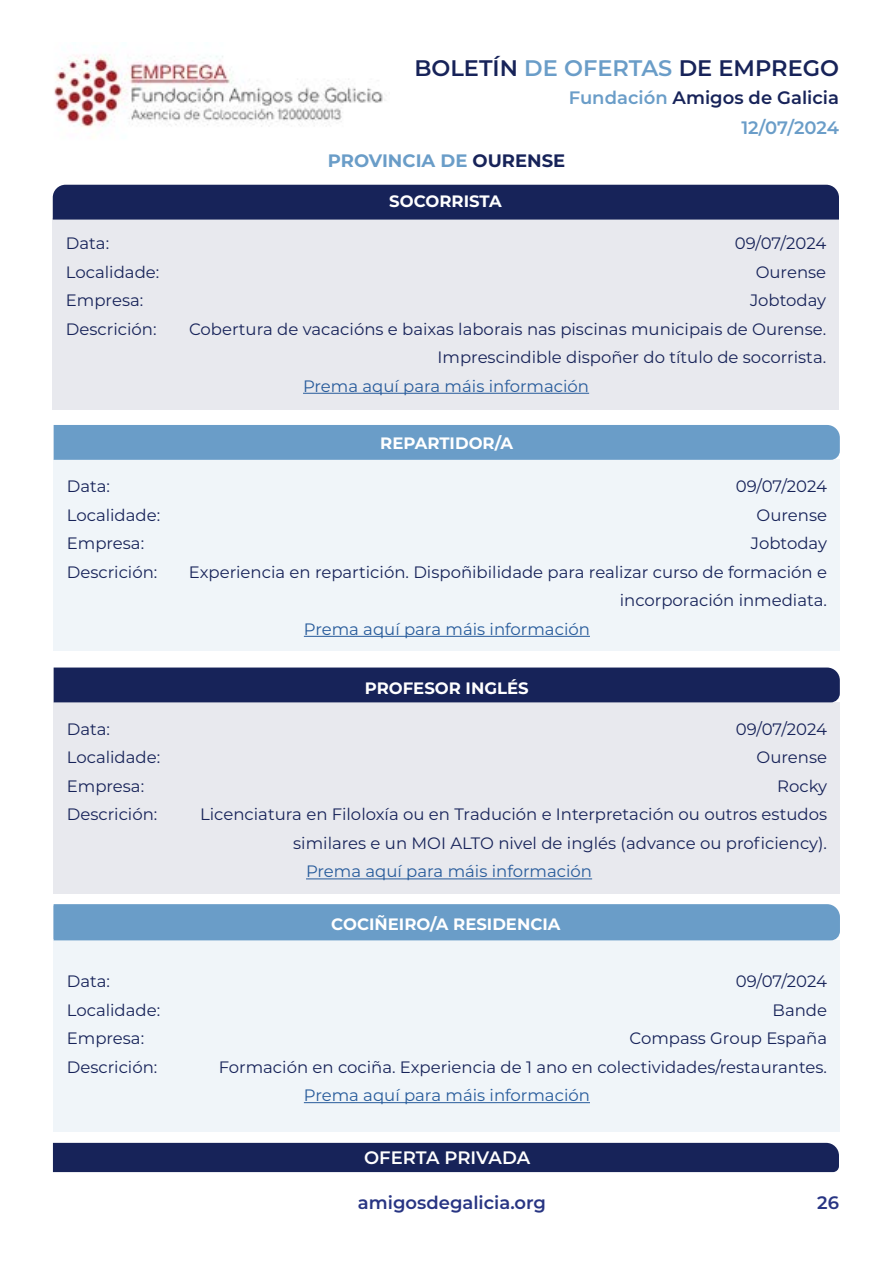
<style>
.page{position:relative;width:893px;height:1263px;background:#fff}
.page>*{position:absolute;margin:0;border:0;box-sizing:border-box;transform-origin:0 0}
.t1{font:600 22.5px "Montserrat";color:#172359}
.t2{font:600 18px "Montserrat";color:#172359}
.t3{font:600 18px "Montserrat";color:#283583}
.t4{font:700 18px "Montserrat";color:#6a9dc8}
.t5{font:600 18px "Montserrat";letter-spacing:-.005em;color:#fff}
.t6{font:600 18px "Montserrat";letter-spacing:-.005em;color:#6a9dc8}
.t7{font:16.5px/28.5px "Montserrat";color:#172359;text-align:right}
.t8{font:16.5px "Montserrat";color:#275b9b}
.t9{font:700 16.5px "Montserrat";color:#fff}
.s1{color:#6a9dc8}
.s2{color:#172359}
</style>
<div class="page">
<img style="left:54px;top:54px;width:333px;height:83px">
<div style="left:53px;top:185px;width:786px;height:33px;background:#172359"></div>
<div style="left:53px;top:1143px;width:786px;height:29px;background:#172359"></div>
<div style="left:52px;top:218px;width:787px;height:191px;background:#e8e9ee"></div>
<div style="left:54px;top:460px;width:786px;height:191px;background:#f0f5f9"></div>
<div style="left:54px;top:702px;width:786px;height:192px;background:#e8e9ee"></div>
<div style="left:54px;top:940px;width:786px;height:191px;background:#f0f5f9"></div>
<div style="left:54px;top:425px;width:786px;height:35px;background:#6a9dc8"></div>
<div style="left:54px;top:667px;width:786px;height:35px;background:#172359"></div>
<div style="left:54px;top:904px;width:786px;height:36px;background:#6a9dc8"></div>
<hr style="left:303px;top:393px;width:286px;height:1px;background:#275b9b">
<hr style="left:304px;top:636px;width:286px;height:1px;background:#275b9b">
<hr style="left:306px;top:878px;width:286px;height:1px;background:#275b9b">
<hr style="left:304px;top:1102px;width:286px;height:1px;background:#275b9b">
<h1 class="t1" style="left:414px;top:52px;width:426px">BOLETÍN <span class="s1">DE OFERTAS</span> DE EMPREGO</h1>
<p class="t2" style="left:569px;top:85px;width:272px"><span class="s1">Fundación</span> Amigos de Galicia</p>
<p class="t4" style="left:328px;top:148px;width:239px">PROVINCIA DE <span class="s2">OURENSE</span></p>
<p class="t9" style="left:389px;top:190px;width:114px">SOCORRISTA</p>
<p class="t6" style="left:741px;top:115px;width:99px">12/07/2024</p>
<p class="t7" style="left:66px;top:228px;width:45px">Data:</p>
<p class="t7" style="left:735px;top:228px;width:93px">09/07/2024</p>
<p class="t7" style="left:66px;top:257px;width:95px">Localidade:</p>
<p class="t7" style="left:756px;top:257px;width:72px">Ourense</p>
<p class="t7" style="left:66px;top:285px;width:79px">Empresa:</p>
<p class="t7" style="left:750px;top:285px;width:78px">Jobtoday</p>
<p class="t7" style="left:66px;top:314px;width:92px">Descrición:</p>
<p class="t7" style="left:189px;top:314px;width:639px">Cobertura de vacacións e baixas laborais nas piscinas municipais de Ourense.<br>Imprescindible dispoñer do título de socorrista.</p>
<p class="t8" style="left:303px;top:374px;width:288px">Prema aquí para máis información</p>
<p class="t9" style="left:380px;top:431px;width:134px">REPARTIDOR/A</p>
<p class="t7" style="left:67px;top:471px;width:45px">Data:</p>
<p class="t7" style="left:736px;top:471px;width:93px">09/07/2024</p>
<p class="t7" style="left:67px;top:500px;width:95px">Localidade:</p>
<p class="t7" style="left:756px;top:500px;width:72px">Ourense</p>
<p class="t7" style="left:67px;top:528px;width:79px">Empresa:</p>
<p class="t7" style="left:751px;top:528px;width:78px">Jobtoday</p>
<p class="t7" style="left:67px;top:557px;width:92px">Descrición:</p>
<p class="t7" style="left:189px;top:557px;width:640px">Experiencia en repartición. Dispoñibilidade para realizar curso de formación e incorporación inmediata.</p>
<p class="t8" style="left:304px;top:617px;width:288px">Prema aquí para máis información</p>
<p class="t9" style="left:365px;top:676px;width:165px">PROFESOR INGLÉS</p>
<p class="t7" style="left:67px;top:714px;width:45px">Data:</p>
<p class="t7" style="left:736px;top:714px;width:93px">09/07/2024</p>
<p class="t7" style="left:67px;top:742px;width:95px">Localidade:</p>
<p class="t7" style="left:756px;top:742px;width:72px">Ourense</p>
<p class="t7" style="left:67px;top:771px;width:79px">Empresa:</p>
<p class="t7" style="left:777px;top:771px;width:51px">Rocky</p>
<p class="t7" style="left:67px;top:799px;width:92px">Descrición:</p>
<p class="t7" style="left:200px;top:799px;width:628px">Licenciatura en Filoloxía ou en Tradución e Interpretación ou outros estudos similares e un MOI ALTO nivel de inglés (advance ou proficiency).</p>
<p class="t8" style="left:306px;top:860px;width:288px">Prema aquí para máis información</p>
<p class="t9" style="left:331px;top:912px;width:231px">COCIÑEIRO/A RESIDENCIA</p>
<p class="t7" style="left:67px;top:966px;width:45px">Data:</p>
<p class="t7" style="left:736px;top:966px;width:93px">09/07/2024</p>
<p class="t7" style="left:67px;top:995px;width:95px">Localidade:</p>
<p class="t7" style="left:772px;top:995px;width:56px">Bande</p>
<p class="t7" style="left:67px;top:1023px;width:79px">Empresa:</p>
<p class="t7" style="left:629px;top:1023px;width:199px">Compass Group España</p>
<p class="t7" style="left:67px;top:1052px;width:92px">Descrición:</p>
<p class="t7" style="left:219px;top:1052px;width:610px">Formación en cociña. Experiencia de 1 ano en colectividades/restaurantes.</p>
<p class="t8" style="left:304px;top:1084px;width:288px">Prema aquí para máis información</p>
<p class="t5" style="left:364px;top:1145px;width:168px">OFERTA PRIVADA</p>
<p class="t3" style="left:358px;top:1190px;width:190px">amigosdegalicia.org</p>
<p class="t3" style="left:817px;top:1190px;width:23px">26</p>
</div>
